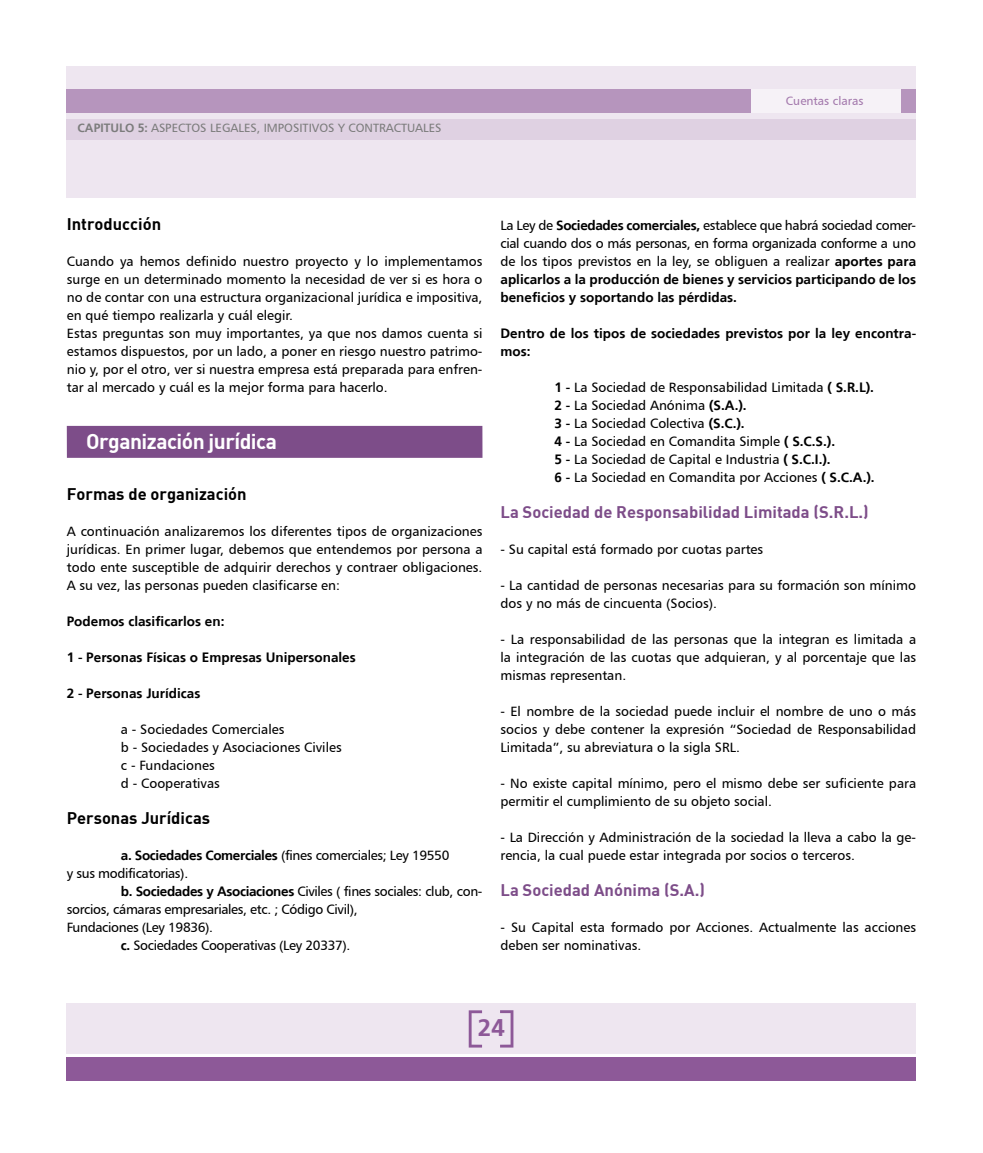
<style>
.page{position:relative;width:983px;height:1153px;background:#fff}
.page>*{position:absolute;margin:0;border:0;box-sizing:border-box;transform-origin:0 0}
.t1{font:700 24px "Frutiger";color:#8d5998}
.t2{font:700 21px "DIN";letter-spacing:-.025em;color:#fff}
.t3{font:700 16.5px "DIN";color:#7d4d89}
.t4{font:700 16.5px "DIN";color:#000}
.t5{font:13.5px/18px "Frutiger";color:#000}
.t6{font:13.5px/18px "Frutiger";letter-spacing:-.025em;color:#000}
.t7{font:700 13.5px/18px "Frutiger";color:#000}
.t8{font:12px "Frutiger";color:#7c7c7c}
.t9{font:12px "Frutiger";color:#a47aad}
.s1{font-weight:700}
</style>
<div class="page">
<div style="left:67px;top:1002px;width:848px;height:51px;background:#eee6f0"></div>
<div style="left:67px;top:67px;width:848px;height:131px;background:#eee6f0"></div>
<div style="left:67px;top:89px;width:848px;height:24px;background:#b695bd"></div>
<div style="left:67px;top:1057px;width:848px;height:23px;background:#8d5998"></div>
<svg style="left:468px;top:1010px;width:14px;height:37px"></svg>
<svg style="left:500px;top:1010px;width:13px;height:37px"></svg>
<div style="left:751px;top:89px;width:149px;height:24px;background:#f6f2f7"></div>
<div style="left:67px;top:119px;width:848px;height:20px;background:#dfd1e2"></div>
<div style="left:67px;top:426px;width:415px;height:32px;background:#7d4d89"></div>
<p class="t8" style="left:78px;top:121px;width:365px"><span class="s1">CAPITULO 5:</span> ASPECTOS LEGALES, IMPOSITIVOS Y CONTRACTUALES</p>
<p class="t9" style="left:785px;top:94px;width:79px">Cuentas claras</p>
<p class="t4" style="left:67px;top:213px;width:96px">Introducción</p>
<p class="t5" style="left:67px;top:252px;width:417px">Cuando ya hemos definido nuestro proyecto y lo implementamos surge en un determinado momento la necesidad de ver si es hora o no de contar con una estructura organizacional jurídica e impositiva, en qué tiempo realizarla y cuál elegir.<br>Estas preguntas son muy importantes, ya que nos damos cuenta si estamos dispuestos, por un lado, a poner en riesgo nuestro patrimo&shy;nio y, por el otro, ver si nuestra empresa está preparada para enfren&shy;tar al mercado y cuál es la mejor forma para hacerlo.</p>
<h2 class="t2" style="left:86px;top:427px;width:192px">Organización jurídica</h2>
<p class="t4" style="left:67px;top:483px;width:181px">Formas de organización</p>
<p class="t5" style="left:67px;top:522px;width:417px;text-align:justify">A continuación analizaremos los diferentes tipos de organizaciones jurídicas. En primer lugar, debemos que entendemos por persona a todo ente susceptible de adquirir derechos y contraer obligaciones.<br>A su vez, las personas pueden clasificarse en:</p>
<p class="t7" style="left:67px;top:612px;width:159px">Podemos clasificarlos en:</p>
<p class="t7" style="left:67px;top:648px;width:290px">1 - Personas Físicas o Empresas Unipersonales</p>
<p class="t7" style="left:67px;top:684px;width:135px">2 - Personas Jurídicas</p>
<p class="t5" style="left:121px;top:720px;width:222px">a - Sociedades Comerciales<br>b - Sociedades y Asociaciones Civiles c - Fundaciones<br>d - Cooperativas</p>
<p class="t4" style="left:67px;top:807px;width:145px">Personas Jurídicas</p>
<p class="t6" style="left:67px;top:846px;width:384px;text-indent:54px"><span class="s1">a. Sociedades Comerciales</span> (fines comerciales; Ley 19550 y sus modificatorias).</p>
<p class="t6" style="left:121px;top:882px;width:363px"><span class="s1">b. Sociedades y Asociaciones</span> Civiles ( fines sociales: club, con-</p>
<p class="t6" style="left:67px;top:900px;width:292px">sorcios, cámaras empresariales, etc. ; Código Civil),</p>
<p class="t6" style="left:67px;top:918px;width:148px">Fundaciones (Ley 19836).</p>
<p class="t6" style="left:121px;top:936px;width:231px"><span class="s1">c.</span> Sociedades Cooperativas (Ley 20337).</p>
<p class="t5" style="left:500px;top:216px;width:417px;text-align:justify">La Ley de <span class="s1">Sociedades comerciales,</span> establece que habrá sociedad comer&shy;cial cuando dos o más personas, en forma organizada conforme a uno de los tipos previstos en la ley, se obliguen a realizar <span class="s1">aportes para aplicarlos a la producción de bienes y servicios participando de los beneficios y soportando las pérdidas.</span></p>
<p class="t7" style="left:500px;top:324px;width:417px">Dentro de los tipos de sociedades previstos por la ley encontra&shy;mos:</p>
<p class="t5" style="left:554px;top:378px;width:321px"><span class="s1">1 -</span> La Sociedad de Responsabilidad Limitada <span class="s1">( S.R.L).<br>2 -</span> La Sociedad Anónima <span class="s1">(S.A.).<br>3 -</span> La Sociedad Colectiva <span class="s1">(S.C.).<br>4 -</span> La Sociedad en Comandita Simple <span class="s1">( S.C.S.).<br>5 -</span> La Sociedad de Capital e Industria <span class="s1">( S.C.I.).<br>6 -</span> La Sociedad en Comandita por Acciones <span class="s1">( S.C.A.).</span></p>
<p class="t3" style="left:500px;top:501px;width:370px">La Sociedad de Responsabilidad Limitada (S.R.L.)</p>
<p class="t5" style="left:500px;top:540px;width:264px">- Su capital está formado por cuotas partes</p>
<p class="t5" style="left:500px;top:576px;width:417px">- La cantidad de personas necesarias para su formación son mínimo dos y no más de cincuenta (Socios).</p>
<p class="t5" style="left:500px;top:630px;width:417px;text-align:justify">- La responsabilidad de las personas que la integran es limitada a la integración de las cuotas que adquieran, y al porcentaje que las mismas representan.</p>
<p class="t5" style="left:500px;top:702px;width:417px;text-align:justify">- El nombre de la sociedad puede incluir el nombre de uno o más socios y debe contener la expresión “Sociedad de Responsabilidad Limitada”, su abreviatura o la sigla SRL.</p>
<p class="t5" style="left:500px;top:774px;width:417px">- No existe capital mínimo, pero el mismo debe ser suficiente para permitir el cumplimiento de su objeto social.</p>
<p class="t5" style="left:500px;top:828px;width:417px">- La Dirección y Administración de la sociedad la lleva a cabo la ge&shy;rencia, la cual puede estar integrada por socios o terceros.</p>
<p class="t3" style="left:500px;top:879px;width:206px">La Sociedad Anónima (S.A.)</p>
<p class="t5" style="left:500px;top:918px;width:417px">- Su Capital esta formado por Acciones. Actualmente las acciones deben ser nominativas.</p>
<h1 class="t1" style="left:478px;top:1013px;width:28px">24</h1>
</div>
